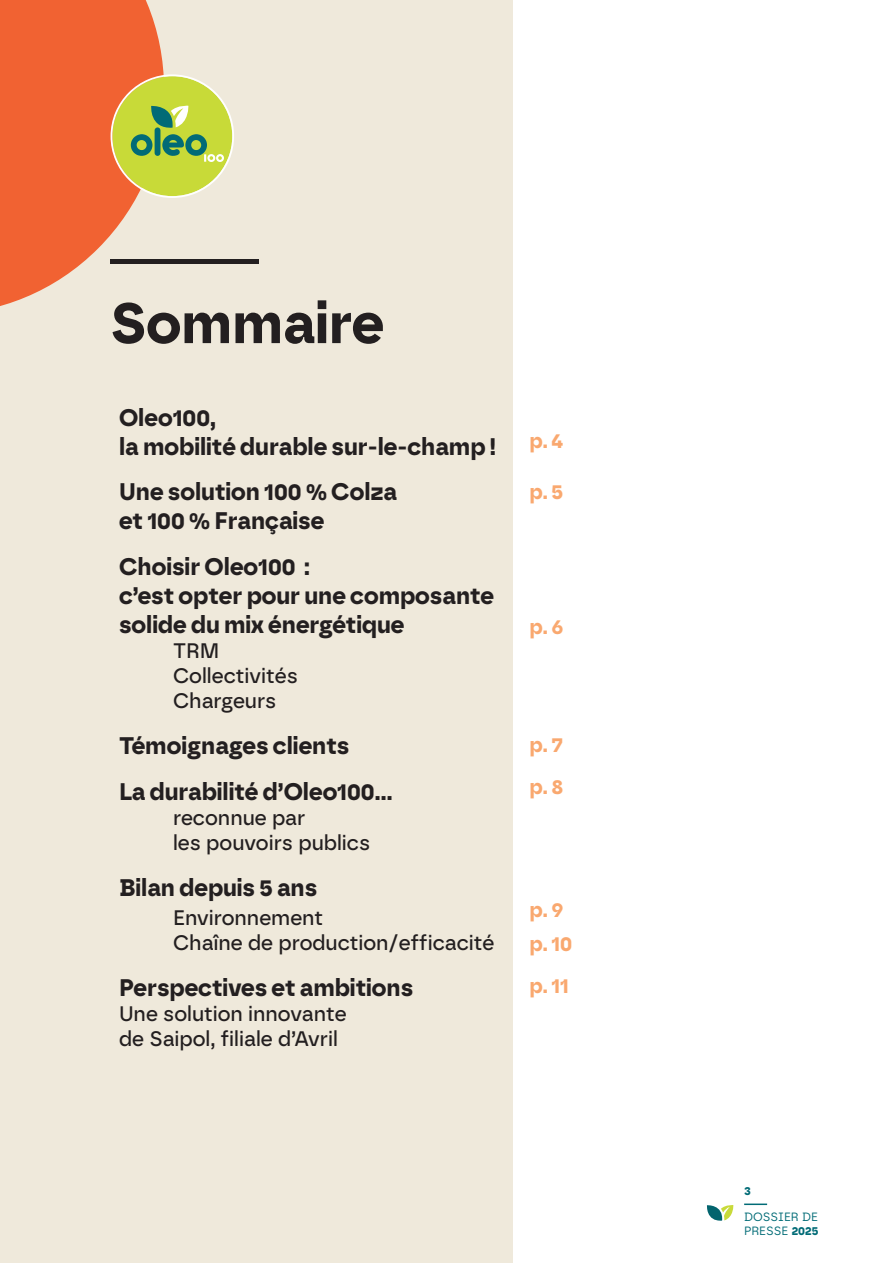
<style>
.page{position:relative;width:893px;height:1263px;background:#fff}
.page>*{position:absolute;margin:0;border:0;box-sizing:border-box;transform-origin:0 0}
.t1{font:700 57px "Borna";color:#231f20}
.t2{font:700 24px/28.8px "Borna";color:#231f20}
.t3{font:500 21px/25.2px "Borna";color:#231f20}
.t4{font:700 21px "Borna";color:#f9a86f}
.t5{font:12px/13.5px "Borna";color:#016b76}
.t6{font:700 12px "Borna";color:#016b76}
.s1{font-weight:700}
</style>
<div class="page">
<svg style="left:707px;top:1205px;width:27px;height:16px"></svg>
<hr style="left:744px;top:1203px;width:23px;height:2px;background:#016b76">
<div style="left:0;top:0;width:512px;height:1263px;background:#efe9db"></div>
<svg style="left:0;top:0;width:164px;height:306px;fill:#f16232"></svg>
<div style="left:111px;top:259px;width:148px;height:5px;background:#231f20"></div>
<svg style="left:111px;top:74px;width:123px;height:124px"></svg>
<p class="t1" style="left:111px;top:288px;width:275px">Sommaire</p>
<p class="t2" style="left:119px;top:403px;width:378px">Oleo100,<br>la mobilité durable sur-le-champ !</p>
<p class="t2" style="left:119px;top:477px;width:279px">Une solution 100 % Colza et 100 % Française</p>
<p class="t2" style="left:119px;top:552px;width:377px">Choisir Oleo100 :<br>c’est opter pour une composante solide du mix énergétique</p>
<p class="t3" style="left:173px;top:638px;width:126px">TRM<br>Collectivités<br>Chargeurs</p>
<p class="t2" style="left:119px;top:731px;width:232px">Témoignages clients</p>
<p class="t2" style="left:119px;top:777px;width:275px">La durabilité d’Oleo100...</p>
<p class="t3" style="left:173px;top:805px;width:199px">reconnue par<br>les pouvoirs publics</p>
<p class="t2" style="left:119px;top:873px;width:200px">Bilan depuis 5 ans</p>
<p class="t3" style="left:173px;top:905px;width:323px">Environnement<br>Chaîne de production/efficacité</p>
<p class="t2" style="left:119px;top:973px;width:296px">Perspectives et ambitions</p>
<p class="t3" style="left:119px;top:1001px;width:229px">Une solution innovante de Saipol, filiale d’Avril</p>
<p class="t4" style="left:529px;top:428px;width:35px">p. 4</p>
<p class="t4" style="left:529px;top:479px;width:35px">p. 5</p>
<p class="t4" style="left:529px;top:614px;width:36px">p. 6</p>
<p class="t4" style="left:529px;top:732px;width:35px">p. 7</p>
<p class="t4" style="left:529px;top:774px;width:35px">p. 8</p>
<p class="t4" style="left:529px;top:897px;width:36px">p. 9</p>
<p class="t4" style="left:529px;top:930px;width:44px">p. 10</p>
<p class="t4" style="left:529px;top:973px;width:41px">p. 11</p>
<p class="t6" style="left:744px;top:1183px;width:8px">3</p>
<p class="t5" style="left:744px;top:1210px;width:76px">DOSSIER DE<br>PRESSE <span class="s1">2025</span></p>
</div>
